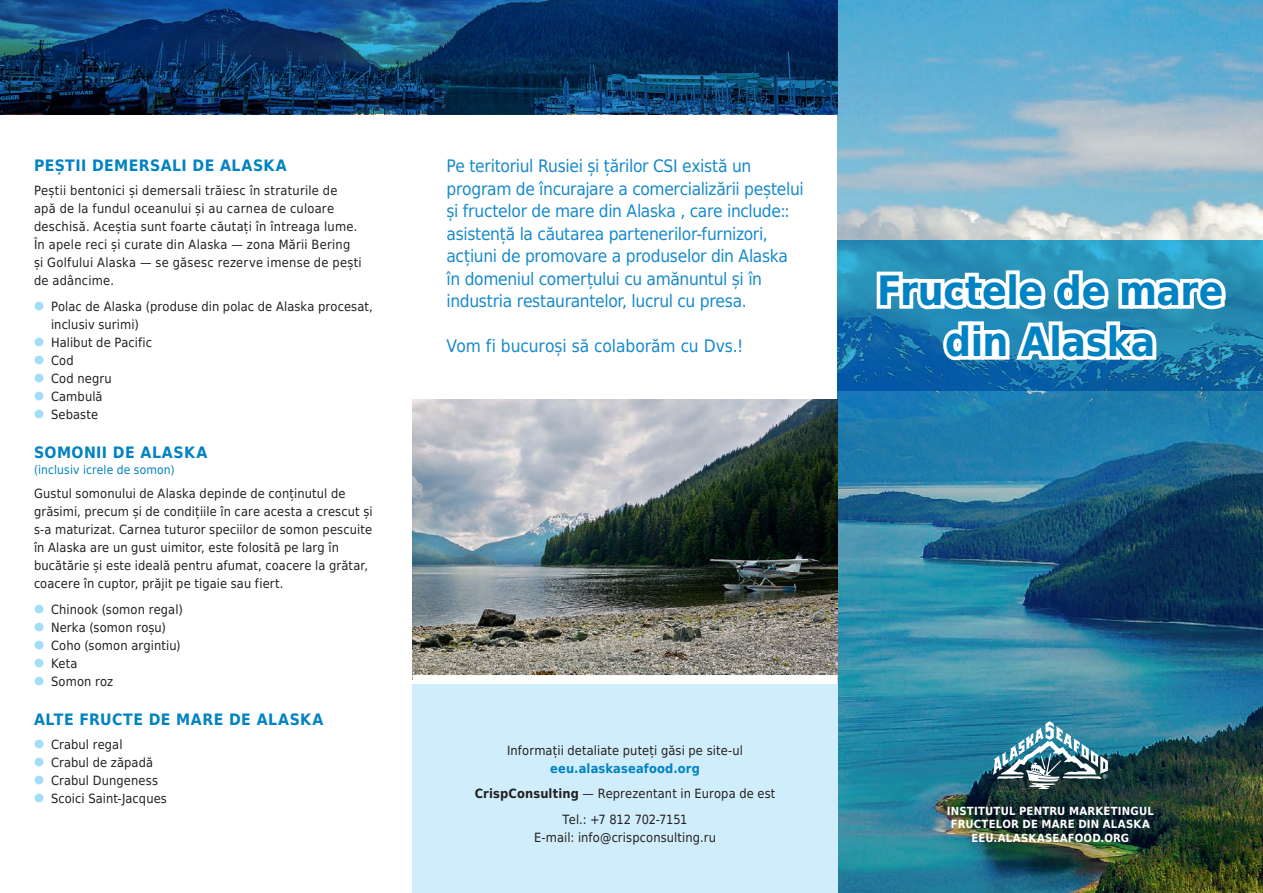
<style>
.page{position:relative;width:1263px;height:893px;background:#fff}
.page>*{position:absolute;margin:0;border:0;box-sizing:border-box;transform-origin:0 0}
.t1{font:700 40.5px/51px "DejaVu Sans Condensed";letter-spacing:-.01em;color:#0082c3;text-align:center}
.Lead{font:17.25px/22.5px "DejaVu Sans Condensed";letter-spacing:-.02em;color:#1589cb}
.Head{font:700 15.75px "DejaVu Sans Condensed";letter-spacing:.025em;color:#0082c3}
.Text{font:12.75px/18px "DejaVu Sans Condensed";letter-spacing:.01em;color:#231f20}
.Head-2{font:12px "DejaVu Sans Condensed";letter-spacing:.015em;color:#0082c3}
.t2{font:700 11.25px/13.5px "DejaVu Sans Condensed";letter-spacing:.02em;color:#fff;text-align:center}
.s1{font-size:11.55px;color:#a2def8}
.s2{font-weight:700;color:#0082c3}
.s3{font-weight:700}
</style>
<div class="page">
<img style="left:838px;top:0;width:425px;height:893px">
<img style="left:412px;top:399px;width:426px;height:276px">
<div style="left:412px;top:684px;width:426px;height:209px;background:#d0edfb"></div>
<svg style="left:0;top:0;width:838px;height:114px;background:#0a3867"></svg>
<svg style="left:838px;top:240px;width:425px;height:150px;background:#1d7eb0"></svg>
<svg style="left:873px;top:267px;width:356px;height:99px"></svg>
<img style="left:993px;top:721px;width:115px;height:68px">
<p class="Head" style="left:34px;top:153px;width:254px">PEȘTII DEMERSALI DE ALASKA</p>
<p class="Text" style="left:34px;top:181px;width:329px">Peștii bentonici și demersali trăiesc în straturile de apă de la fundul oceanului și au carnea de culoare deschisă. Aceștia sunt foarte căutați în întreaga lume.<br>În apele reci și curate din Alaska — zona Mării Bering și Golfului Alaska — se găsesc rezerve imense de pești de adâncime.</p>
<p class="Text" style="left:51px;top:297px;width:323px;text-indent:-17px"><span class="s1">●</span> Polac de Alaska (produse din polac de Alaska procesat, inclusiv surimi)</p>
<p class="Text" style="left:34px;top:333px;width:120px"><span class="s1">●</span> Halibut de Pacific</p>
<p class="Text" style="left:34px;top:351px;width:41px"><span class="s1">●</span> Cod</p>
<p class="Text" style="left:34px;top:369px;width:79px"><span class="s1">●</span> Cod negru</p>
<p class="Text" style="left:34px;top:387px;width:70px"><span class="s1">●</span> Cambulă</p>
<p class="Text" style="left:34px;top:405px;width:66px"><span class="s1">●</span> Sebaste</p>
<p class="Head" style="left:34px;top:439px;width:175px">SOMONII DE ALASKA</p>
<p class="Head-2" style="left:34px;top:460px;width:142px">(inclusiv icrele de somon)</p>
<p class="Text" style="left:34px;top:484px;width:340px">Gustul somonului de Alaska depinde de conținutul de grăsimi, precum și de condițiile în care acesta a crescut și s-a maturizat. Carnea tuturor speciilor de somon pescuite în Alaska are un gust uimitor, este folosită pe larg în bucătărie și este ideală pentru afumat, coacere la grătar, coacere în cuptor, prăjit pe tigaie sau fiert.</p>
<p class="Text" style="left:34px;top:600px;width:150px"><span class="s1">●</span> Chinook (somon regal)</p>
<p class="Text" style="left:34px;top:618px;width:133px"><span class="s1">●</span> Nerka (somon roșu)</p>
<p class="Text" style="left:34px;top:636px;width:148px"><span class="s1">●</span> Coho (somon argintiu)</p>
<p class="Text" style="left:34px;top:654px;width:45px"><span class="s1">●</span> Keta</p>
<p class="Text" style="left:34px;top:672px;width:81px"><span class="s1">●</span> Somon roz</p>
<p class="Head" style="left:34px;top:706px;width:291px">ALTE FRUCTE DE MARE DE ALASKA</p>
<p class="Text" style="left:34px;top:735px;width:90px"><span class="s1">●</span> Crabul regal</p>
<p class="Text" style="left:34px;top:753px;width:121px"><span class="s1">●</span> Crabul de zăpadă</p>
<p class="Text" style="left:34px;top:771px;width:125px"><span class="s1">●</span> Crabul Dungeness</p>
<p class="Text" style="left:34px;top:789px;width:134px"><span class="s1">●</span> Scoici Saint-Jacques</p>
<p class="Lead" style="left:446px;top:154px;width:359px">Pe teritoriul Rusiei și țărilor CSI există un program de încurajare a comercializării peștelui și fructelor de mare din Alaska , care include:: asistență la căutarea partenerilor-furnizori, acțiuni de promovare a produselor din Alaska în domeniul comerțului cu amănuntul și în industria restaurantelor, lucrul cu presa.</p>
<p class="Lead" style="left:446px;top:334px;width:298px">Vom fi bucuroși să colaborăm cu Dvs.!</p>
<p class="Text" style="left:507px;top:741px;width:237px;text-align:center">Informații detaliate puteți găsi pe site-ul <span class="s2">eeu.alaskaseafood.org</span></p>
<p class="Text" style="left:475px;top:784px;width:302px"><span class="s3">CrispConsulting</span> — Reprezentant in Europa de est</p>
<p class="Text" style="left:534px;top:810px;width:183px;text-align:center">Tel.: +7 812 702‑7151<br>E-mail: info@crispconsulting.ru</p>
<p class="t1" style="left:877px;top:264px;width:348px">Fructele de mare din Alaska</p>
<p class="t2" style="left:947px;top:803px;width:208px">INSTITUTUL PENTRU MARKETINGUL<br>FRUCTELOR DE MARE DIN ALASKA</p>
<p class="t2" style="left:971px;top:830px;width:159px">EEU.ALASKASEAFOOD.ORG</p>
</div>
